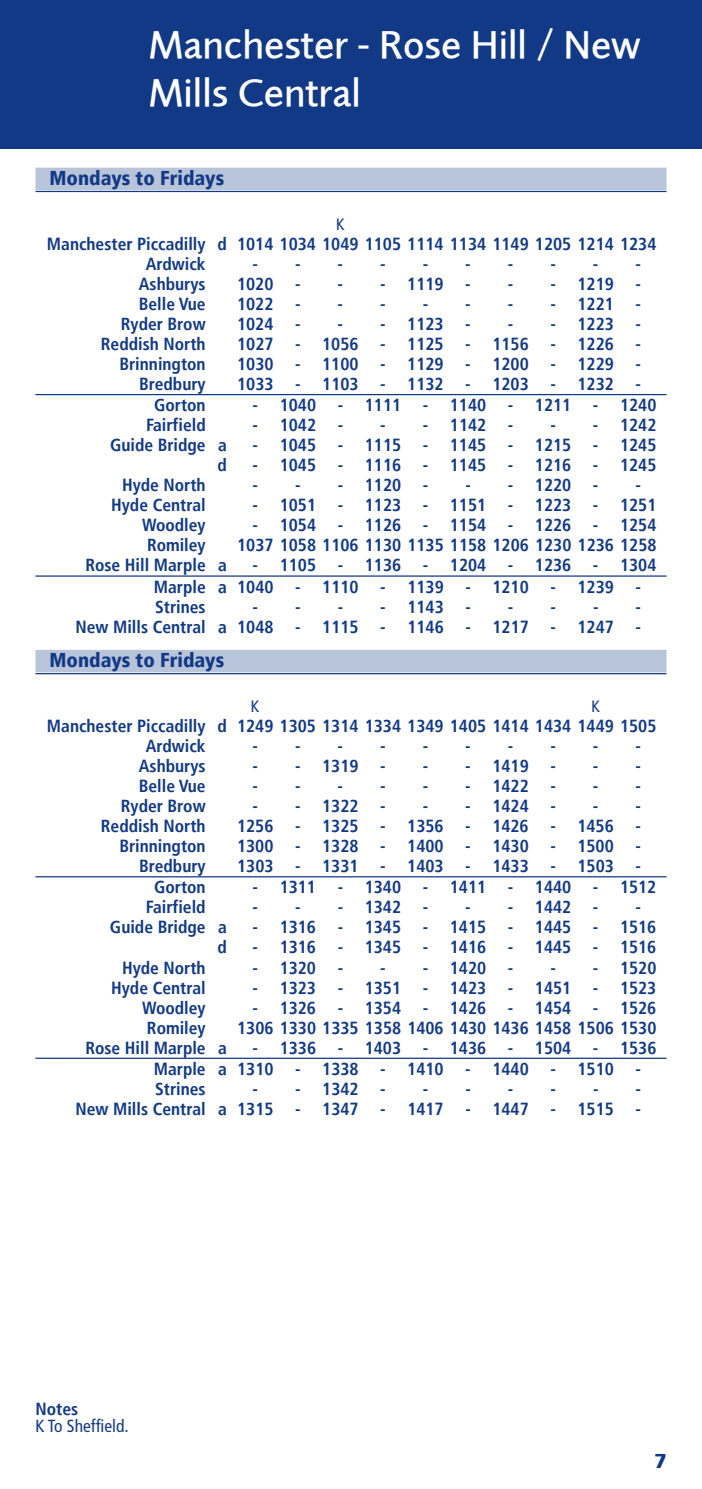
<style>
.page{position:relative;width:702px;height:1489px;background:#fff}
.page>*{position:absolute;margin:0;border:0;box-sizing:border-box;transform-origin:0 0}
.t1{font:500 40px/48px "Foundry Sans";color:#fff}
.t2{font:900 condensed 20px "Frutiger LT";color:#123985}
.t3{font:900 20px "Frutiger CE";color:#123985}
.t4{font:700 condensed 17.5px/20px "Frutiger LT";color:#123985}
.t5{font:condensed 17.5px "Frutiger LT";color:#123985}
.t6{font:condensed 16.5px "Frutiger LT";color:#123985}
</style>
<div class="page">
<div style="left:0;top:0;width:702px;height:149px;background:#123985"></div>
<div style="left:35px;top:168px;width:631px;height:22px;background:#b8c4da"></div>
<hr style="left:35px;top:191px;width:631px;height:1px;background:#123985">
<hr style="left:35px;top:394px;width:631px;height:1px;background:#123985">
<hr style="left:35px;top:575px;width:631px;height:1px;background:#123985">
<div style="left:35px;top:649px;width:631px;height:23px;background:#b8c4da"></div>
<hr style="left:35px;top:673px;width:631px;height:1px;background:#123985">
<hr style="left:35px;top:876px;width:631px;height:1px;background:#123985">
<hr style="left:35px;top:1057px;width:631px;height:1px;background:#123985">
<h1 class="t1" style="left:149px;top:20px;width:493px">Manchester - Rose Hill / New<br>Mills Central</h1>
<p class="t2" style="left:50px;top:166px;width:176px">Mondays to Fridays</p>
<p class="t6" style="left:336px;top:214px;width:10px">K</p>
<p class="t4" style="left:146px;top:234px;width:512px;text-indent:-99px">Manchester Piccadilly d 1014 1034 1049 1105 1114 1134 1149 1205 1214 1234<br>Ardwick</p>
<p class="t4" style="left:252px;top:254px;width:50px">- -</p>
<p class="t4" style="left:337px;top:254px;width:50px">- -</p>
<p class="t4" style="left:422px;top:254px;width:50px">- -</p>
<p class="t4" style="left:508px;top:254px;width:50px">- -</p>
<p class="t4" style="left:593px;top:254px;width:50px">- -</p>
<p class="t4" style="left:139px;top:274px;width:68px">Ashburys</p>
<p class="t4" style="left:237px;top:274px;width:65px">1020 -</p>
<p class="t4" style="left:337px;top:274px;width:135px">- - 1119 -</p>
<p class="t4" style="left:508px;top:274px;width:135px">- - 1219 -</p>
<p class="t4" style="left:139px;top:294px;width:68px">Belle Vue</p>
<p class="t4" style="left:237px;top:294px;width:65px">1022 -</p>
<p class="t4" style="left:337px;top:294px;width:50px">- -</p>
<p class="t4" style="left:422px;top:294px;width:50px">- -</p>
<p class="t4" style="left:508px;top:294px;width:135px">- - 1221 -</p>
<p class="t4" style="left:121px;top:314px;width:86px">Ryder Brow</p>
<p class="t4" style="left:237px;top:314px;width:65px">1024 -</p>
<p class="t4" style="left:337px;top:314px;width:135px">- - 1123 -</p>
<p class="t4" style="left:508px;top:314px;width:135px">- - 1223 -</p>
<p class="t4" style="left:101px;top:334px;width:106px">Reddish North</p>
<p class="t4" style="left:237px;top:334px;width:405px">1027 - 1056 - 1125 - 1156 - 1226 -</p>
<p class="t4" style="left:119px;top:354px;width:88px">Brinnington</p>
<p class="t4" style="left:237px;top:354px;width:405px">1030 - 1100 - 1129 - 1200 - 1229 -</p>
<p class="t4" style="left:139px;top:374px;width:68px">Bredbury</p>
<p class="t4" style="left:237px;top:374px;width:405px">1033 - 1103 - 1132 - 1203 - 1232 -</p>
<p class="t4" style="left:154px;top:395px;width:53px">Gorton</p>
<p class="t4" style="left:252px;top:395px;width:405px">- 1040 - 1111 - 1140 - 1211 - 1240</p>
<p class="t4" style="left:146px;top:415px;width:61px">Fairfield</p>
<p class="t4" style="left:252px;top:415px;width:92px">- 1042 -</p>
<p class="t4" style="left:380px;top:415px;width:135px">- - 1142 -</p>
<p class="t4" style="left:550px;top:415px;width:107px">- - 1242</p>
<p class="t4" style="left:110px;top:435px;width:118px">Guide Bridge a</p>
<p class="t4" style="left:252px;top:435px;width:405px">- 1045 - 1115 - 1145 - 1215 - 1245</p>
<p class="t4" style="left:217px;top:455px;width:11px">d</p>
<p class="t4" style="left:252px;top:455px;width:405px">- 1045 - 1116 - 1145 - 1216 - 1245</p>
<p class="t4" style="left:122px;top:475px;width:85px">Hyde North</p>
<p class="t4" style="left:252px;top:475px;width:50px">- -</p>
<p class="t4" style="left:338px;top:475px;width:92px">- 1120 -</p>
<p class="t4" style="left:465px;top:475px;width:135px">- - 1220 -</p>
<p class="t4" style="left:635px;top:475px;width:7px">-</p>
<p class="t4" style="left:111px;top:495px;width:96px">Hyde Central</p>
<p class="t4" style="left:252px;top:495px;width:405px">- 1051 - 1123 - 1151 - 1223 - 1251</p>
<p class="t4" style="left:142px;top:515px;width:65px">Woodley</p>
<p class="t4" style="left:252px;top:515px;width:405px">- 1054 - 1126 - 1154 - 1226 - 1254</p>
<p class="t4" style="left:147px;top:535px;width:60px">Romiley</p>
<p class="t4" style="left:237px;top:535px;width:421px">1037 1058 1106 1130 1135 1158 1206 1230 1236 1258</p>
<p class="t4" style="left:85px;top:555px;width:143px">Rose Hill Marple a</p>
<p class="t4" style="left:154px;top:555px;width:504px;line-height:20.8px;text-indent:99px">- 1105 - 1136 - 1204 - 1236 - 1304<br>Marple a 1040 - 1110 - 1139 - 1210 - 1239 -<br>Strines</p>
<p class="t4" style="left:253px;top:596px;width:50px">- -</p>
<p class="t4" style="left:338px;top:596px;width:135px">- - 1143 -</p>
<p class="t4" style="left:508px;top:596px;width:50px">- -</p>
<p class="t4" style="left:75px;top:596px;width:567px;text-align:right">- -<br>New Mills Central a 1048 - 1115 - 1146 - 1217 - 1247 -</p>
<p class="t2" style="left:50px;top:648px;width:176px">Mondays to Fridays</p>
<p class="t6" style="left:251px;top:696px;width:10px">K</p>
<p class="t6" style="left:591px;top:696px;width:10px">K</p>
<p class="t4" style="left:146px;top:716px;width:512px;text-indent:-99px">Manchester Piccadilly d 1249 1305 1314 1334 1349 1405 1414 1434 1449 1505<br>Ardwick</p>
<p class="t4" style="left:252px;top:736px;width:50px">- -</p>
<p class="t4" style="left:337px;top:736px;width:50px">- -</p>
<p class="t4" style="left:422px;top:736px;width:50px">- -</p>
<p class="t4" style="left:508px;top:736px;width:50px">- -</p>
<p class="t4" style="left:593px;top:736px;width:50px">- -</p>
<p class="t4" style="left:139px;top:756px;width:68px">Ashburys</p>
<p class="t4" style="left:252px;top:756px;width:135px">- - 1319 -</p>
<p class="t4" style="left:422px;top:756px;width:135px">- - 1419 -</p>
<p class="t4" style="left:593px;top:756px;width:50px">- -</p>
<p class="t4" style="left:139px;top:776px;width:68px">Belle Vue</p>
<p class="t4" style="left:252px;top:776px;width:50px">- -</p>
<p class="t4" style="left:337px;top:776px;width:50px">- -</p>
<p class="t4" style="left:422px;top:776px;width:135px">- - 1422 -</p>
<p class="t4" style="left:593px;top:776px;width:50px">- -</p>
<p class="t4" style="left:121px;top:796px;width:86px">Ryder Brow</p>
<p class="t4" style="left:252px;top:796px;width:135px">- - 1322 -</p>
<p class="t4" style="left:422px;top:796px;width:135px">- - 1424 -</p>
<p class="t4" style="left:593px;top:796px;width:50px">- -</p>
<p class="t4" style="left:101px;top:816px;width:106px">Reddish North</p>
<p class="t4" style="left:237px;top:816px;width:405px">1256 - 1325 - 1356 - 1426 - 1456 -</p>
<p class="t4" style="left:119px;top:836px;width:88px">Brinnington</p>
<p class="t4" style="left:237px;top:836px;width:405px">1300 - 1328 - 1400 - 1430 - 1500 -</p>
<p class="t4" style="left:139px;top:856px;width:68px">Bredbury</p>
<p class="t4" style="left:237px;top:856px;width:405px">1303 - 1331 - 1403 - 1433 - 1503 -</p>
<p class="t4" style="left:154px;top:877px;width:53px">Gorton</p>
<p class="t4" style="left:252px;top:877px;width:405px">- 1311 - 1340 - 1411 - 1440 - 1512</p>
<p class="t4" style="left:146px;top:897px;width:61px">Fairfield</p>
<p class="t4" style="left:252px;top:897px;width:50px">- -</p>
<p class="t4" style="left:337px;top:897px;width:92px">- 1342 -</p>
<p class="t4" style="left:465px;top:897px;width:135px">- - 1442 -</p>
<p class="t4" style="left:635px;top:897px;width:7px">-</p>
<p class="t4" style="left:110px;top:917px;width:118px">Guide Bridge a</p>
<p class="t4" style="left:252px;top:917px;width:405px">- 1316 - 1345 - 1415 - 1445 - 1516</p>
<p class="t4" style="left:217px;top:937px;width:11px">d</p>
<p class="t4" style="left:252px;top:937px;width:405px">- 1316 - 1345 - 1416 - 1445 - 1516</p>
<p class="t4" style="left:122px;top:957px;width:85px">Hyde North</p>
<p class="t4" style="left:252px;top:957px;width:92px">- 1320 -</p>
<p class="t4" style="left:380px;top:957px;width:135px">- - 1420 -</p>
<p class="t4" style="left:550px;top:957px;width:107px">- - 1520</p>
<p class="t4" style="left:111px;top:977px;width:96px">Hyde Central</p>
<p class="t4" style="left:252px;top:977px;width:405px">- 1323 - 1351 - 1423 - 1451 - 1523</p>
<p class="t4" style="left:142px;top:997px;width:65px">Woodley</p>
<p class="t4" style="left:252px;top:997px;width:405px">- 1326 - 1354 - 1426 - 1454 - 1526</p>
<p class="t4" style="left:147px;top:1017px;width:60px">Romiley</p>
<p class="t4" style="left:237px;top:1017px;width:421px">1306 1330 1335 1358 1406 1430 1436 1458 1506 1530</p>
<p class="t4" style="left:85px;top:1037px;width:143px">Rose Hill Marple a</p>
<p class="t4" style="left:154px;top:1037px;width:504px;line-height:20.8px;text-indent:99px">- 1336 - 1403 - 1436 - 1504 - 1536<br>Marple a 1310 - 1338 - 1410 - 1440 - 1510 -<br>Strines</p>
<p class="t4" style="left:252px;top:1078px;width:135px">- - 1342 -</p>
<p class="t4" style="left:423px;top:1078px;width:50px">- -</p>
<p class="t4" style="left:508px;top:1078px;width:50px">- -</p>
<p class="t4" style="left:75px;top:1078px;width:567px;text-align:right">- -<br>New Mills Central a 1315 - 1347 - 1417 - 1447 - 1515 -</p>
<p class="t4" style="left:35px;top:1398px;width:44px">Notes</p>
<p class="t5" style="left:35px;top:1415px;width:95px">K To Sheffield.</p>
<p class="t3" style="left:654px;top:1448px;width:14px">7</p>
</div>
